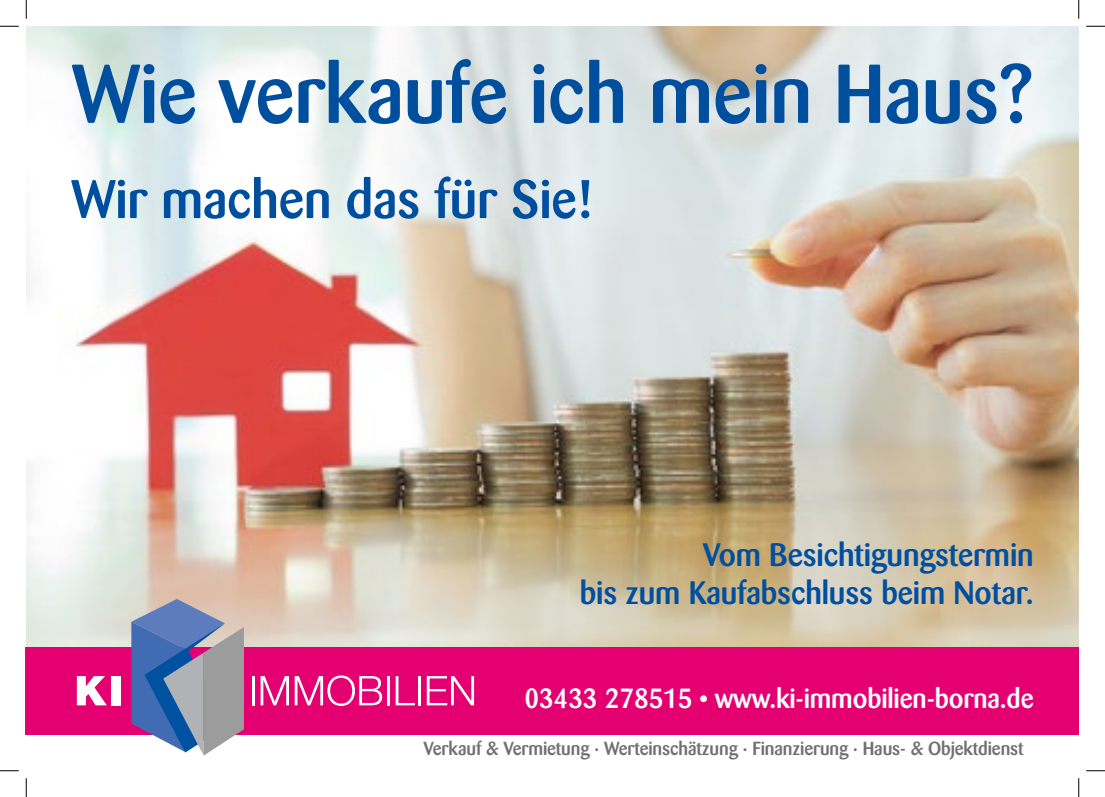
<style>
.page{position:relative;width:1105px;height:797px;background:#fff}
.page>*{position:absolute;margin:0;border:0;box-sizing:border-box;transform-origin:0 0}
.t1{font:500 82.5px "Barmeno";letter-spacing:-.005em;color:#004f9f}
.t2{font:500 53.75px "Barmeno";letter-spacing:-.005em;color:#004f9f}
.t3{font:500 32.12px/38.6px "Barmeno";letter-spacing:-.005em;color:#004f9f;text-align:right}
.t4{font:500 27.5px "Barmeno";letter-spacing:-.005em;color:#fff}
.t5{font:500 18.75px "Barmeno";letter-spacing:-.005em;color:#70706f}
</style>
<div class="page">
<img style="left:26px;top:26px;width:1053px;height:621px">
<div style="left:25px;top:647px;width:1054px;height:87px;background:#e50072"></div>
<svg style="left:77px;top:676px;width:30px;height:29px"></svg>
<div style="left:111px;top:676px;width:9px;height:29px;background:#fff"></div>
<hr style="left:252px;top:676px;width:3px;height:29px;background:#fff">
<svg style="left:261px;top:676px;width:28px;height:29px"></svg>
<svg style="left:295px;top:675px;width:87px;height:31px"></svg>
<hr style="left:387px;top:676px;width:3px;height:29px;background:#fff">
<svg style="left:396px;top:676px;width:19px;height:29px"></svg>
<hr style="left:418px;top:676px;width:3px;height:29px;background:#fff">
<svg style="left:427px;top:676px;width:47px;height:29px"></svg>
<svg style="left:131px;top:599px;width:113px;height:156px;background:#8593b2"></svg>
<svg style="left:0;top:25px;width:19px;height:2px"></svg>
<svg style="left:1086px;top:25px;width:19px;height:2px"></svg>
<svg style="left:0;top:770px;width:19px;height:1px"></svg>
<svg style="left:1086px;top:770px;width:19px;height:1px"></svg>
<svg style="left:25px;top:0;width:2px;height:19px"></svg>
<svg style="left:25px;top:778px;width:2px;height:19px"></svg>
<svg style="left:1078px;top:0;width:1px;height:19px"></svg>
<svg style="left:1078px;top:778px;width:1px;height:19px"></svg>
<h1 class="t1" style="left:72px;top:46px;width:962px">Wie verkaufe ich mein Haus?</h1>
<h2 class="t2" style="left:71px;top:168px;width:522px">Wir machen das für Sie!</h2>
<h3 class="t3" style="left:580px;top:535px;width:455px">Vom Besichtigungstermin<br>bis zum Kaufabschluss beim Notar.</h3>
<h3 class="t4" style="left:524px;top:682px;width:511px">03433 278515 • www.ki-immobilien-borna.de</h3>
<p class="t5" style="left:424px;top:737px;width:601px">Verkauf &amp; Vermietung · Werteinschätzung · Finanzierung · Haus- &amp; Objektdienst</p>
</div>
